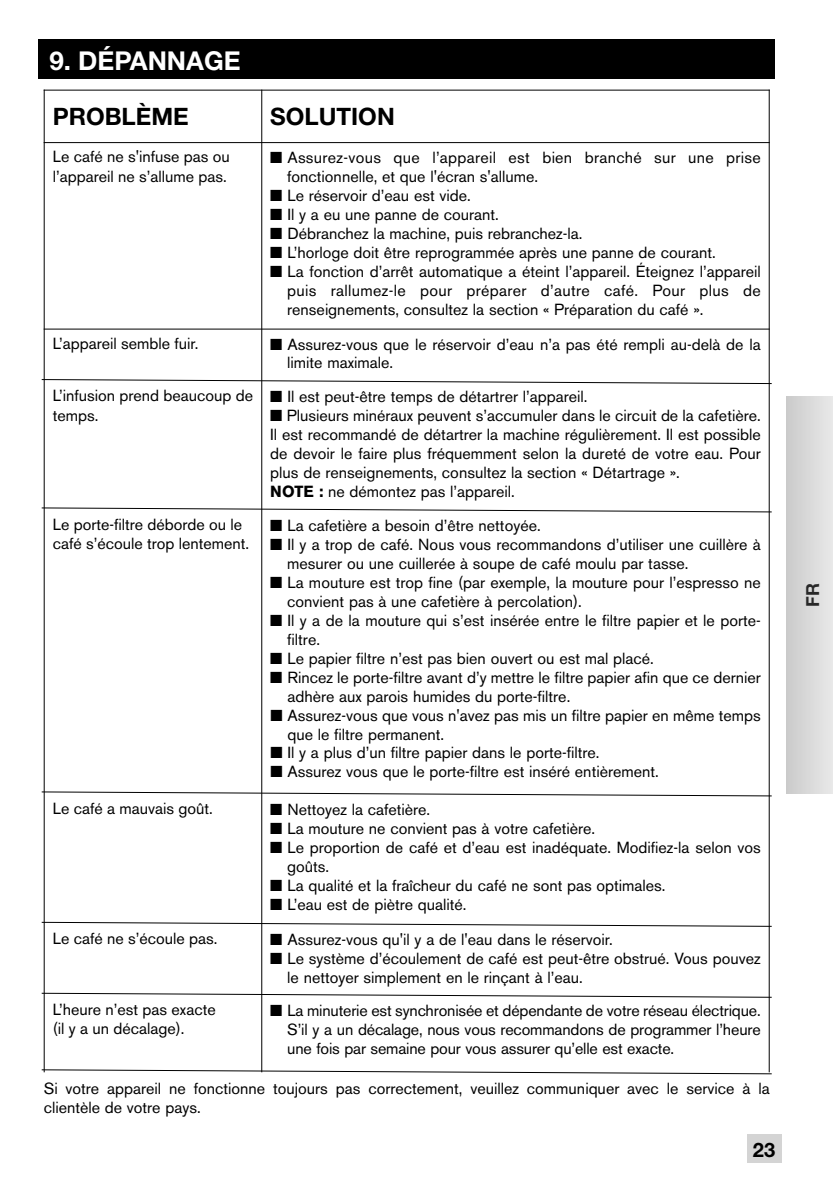
<style>
.page{position:relative;width:833px;height:1189px;background:#fff}
.page>*{position:absolute;margin:0;border:0;box-sizing:border-box;transform-origin:0 0}
.t1{font:700 26px "Helvetica Neue";color:#fff}
.t2{font:700 24px "Helvetica Neue";color:#000}
.t3{font:700 20px "Helvetica Neue";color:#000}
.t4{font:700 18px "Helvetica Neue";color:#282828}
.t5{font:16px/19px "Akzidenz Grotesk BE";color:#000}
.t6{font:16px/19px "Akzidenz Grotesk BE";letter-spacing:.02em;color:#000}
.s1{font-weight:700}
</style>
<div class="page">
<div style="left:747px;top:1134px;width:34px;height:28px;background:#d4d4d4"></div>
<div style="left:786px;top:397px;width:47px;height:397px;background:linear-gradient(to right,#cacaca,#e9e9e9)"></div>
<hr style="left:44px;top:90px;width:1px;height:982px;background:#000">
<hr style="left:261px;top:90px;width:1px;height:982px;background:#000">
<hr style="left:768px;top:90px;width:1px;height:982px;background:#000">
<hr style="left:44px;top:90px;width:725px;height:1px;background:#000">
<hr style="left:44px;top:142px;width:725px;height:1px;background:#000">
<hr style="left:44px;top:329px;width:725px;height:1px;background:#000">
<svg style="left:41px;top:379px;width:731px;height:6px"></svg>
<svg style="left:41px;top:507px;width:731px;height:6px"></svg>
<svg style="left:41px;top:791px;width:731px;height:6px"></svg>
<svg style="left:41px;top:921px;width:731px;height:6px"></svg>
<svg style="left:41px;top:992px;width:731px;height:6px"></svg>
<svg style="left:41px;top:1069px;width:731px;height:6px"></svg>
<div style="left:38px;top:40px;width:736px;height:39px;background:#000"></div>
<h1 class="t1" style="left:49px;top:45px;width:193px">9. DÉPANNAGE</h1>
<h2 class="t2" style="left:53px;top:102px;width:138px">PROBLÈME</h2>
<h2 class="t2" style="left:270px;top:102px;width:126px">SOLUTION</h2>
<p class="t5" style="left:53px;top:149px;width:179px">Le café ne s'infuse pas ou l’appareil ne s’allume pas.</p>
<p class="t6" style="left:287px;top:150px;width:475px;text-indent:-17px">■ Assurez-vous que l’appareil est bien branché sur une prise fonctionnelle, et que l'écran s'allume.</p>
<p class="t5" style="left:270px;top:188px;width:202px">■ Le réservoir d’eau est vide.</p>
<p class="t5" style="left:270px;top:207px;width:230px">■ Il y a eu une panne de courant.</p>
<p class="t5" style="left:270px;top:226px;width:314px">■ Débranchez la machine, puis rebranchez-la.</p>
<p class="t5" style="left:270px;top:245px;width:447px">■ L’horloge doit être reprogrammée après une panne de courant.</p>
<p class="t5" style="left:287px;top:264px;width:475px;text-align:justify;text-indent:-17px">■ La fonction d’arrêt automatique a éteint l’appareil. Éteignez l’appareil puis rallumez-le pour préparer d’autre café. Pour plus de renseignements, consultez la section « Préparation du café ».</p>
<p class="t5" style="left:53px;top:336px;width:147px">L’appareil semble fuir.</p>
<p class="t5" style="left:287px;top:337px;width:475px;line-height:18.4px;text-indent:-17px">■ Assurez-vous que le réservoir d’eau n’a pas été rempli au-delà de la limite maximale.</p>
<p class="t5" style="left:53px;top:388px;width:202px">L’infusion prend beaucoup de temps.</p>
<p class="t5" style="left:270px;top:389px;width:319px">■ Il est peut-être temps de détartrer l’appareil.</p>
<p class="t5" style="left:270px;top:408px;width:492px">■ Plusieurs minéraux peuvent s’accumuler dans le circuit de la cafetière.<br>Il est recommandé de détartrer la machine régulièrement. Il est possible de devoir le faire plus fréquemment selon la dureté de votre eau. Pour plus de renseignements, consultez la section « Détartrage ».<br><span class="s1">NOTE :</span> ne démontez pas l’appareil.</p>
<p class="t5" style="left:53px;top:516px;width:198px">Le porte-filtre déborde ou le café s’écoule trop lentement.</p>
<p class="t5" style="left:270px;top:517px;width:272px">■ La cafetière a besoin d’être nettoyée.</p>
<p class="t5" style="left:287px;top:536px;width:475px;text-indent:-17px">■ Il y a trop de café. Nous vous recommandons d’utiliser une cuillère à mesurer ou une cuillerée à soupe de café moulu par tasse.</p>
<p class="t5" style="left:287px;top:574px;width:475px;text-indent:-17px">■ La mouture est trop fine (par exemple, la mouture pour l’espresso ne convient pas à une cafetière à percolation).</p>
<p class="t5" style="left:287px;top:612px;width:475px;text-indent:-17px">■ Il y a de la mouture qui s’est insérée entre le filtre papier et le porte&shy;filtre.</p>
<p class="t5" style="left:270px;top:650px;width:385px">■ Le papier filtre n’est pas bien ouvert ou est mal placé.</p>
<p class="t5" style="left:287px;top:669px;width:475px;text-indent:-17px">■ Rincez le porte-filtre avant d’y mettre le filtre papier afin que ce dernier adhère aux parois humides du porte-filtre.</p>
<p class="t5" style="left:287px;top:707px;width:475px;text-indent:-17px">■ Assurez-vous que vous n'avez pas mis un filtre papier en même temps que le filtre permanent.</p>
<p class="t5" style="left:270px;top:745px;width:330px">■ Il y a plus d’un filtre papier dans le porte-filtre.</p>
<p class="t5" style="left:270px;top:764px;width:390px">■ Assurez vous que le porte-filtre est inséré entièrement.</p>
<p class="t5" style="left:53px;top:800px;width:162px">Le café a mauvais goût.</p>
<p class="t5" style="left:270px;top:801px;width:161px">■ Nettoyez la cafetière.</p>
<p class="t5" style="left:270px;top:820px;width:326px">■ La mouture ne convient pas à votre cafetière.</p>
<p class="t5" style="left:287px;top:839px;width:475px;text-indent:-17px">■ Le proportion de café et d’eau est inadéquate. Modifiez-la selon vos goûts.</p>
<p class="t5" style="left:270px;top:877px;width:397px">■ La qualité et la fraîcheur du café ne sont pas optimales.</p>
<p class="t5" style="left:270px;top:896px;width:198px">■ L’eau est de piètre qualité.</p>
<p class="t5" style="left:53px;top:931px;width:166px">Le café ne s’écoule pas.</p>
<p class="t5" style="left:270px;top:932px;width:344px">■ Assurez-vous qu'il y a de l'eau dans le réservoir.</p>
<p class="t5" style="left:287px;top:951px;width:475px;line-height:18.4px;text-indent:-17px">■ Le système d’écoulement de café est peut-être obstrué. Vous pouvez le nettoyer simplement en le rinçant à l’eau.</p>
<p class="t5" style="left:53px;top:1002px;width:165px">L’heure n’est pas exacte (il y a un décalage).</p>
<p class="t5" style="left:287px;top:1003px;width:475px;text-align:justify;text-indent:-17px">■ La minuterie est synchronisée et dépendante de votre réseau électrique.<br>S’il y a un décalage, nous vous recommandons de programmer l’heure une fois par semaine pour vous assurer qu’elle est exacte.</p>
<p class="t5" style="left:44px;top:1081px;width:727px">Si votre appareil ne fonctionne toujours pas correctement, veuillez communiquer avec le service à la clientèle de votre pays.</p>
<p class="t3" style="left:753px;top:1137px;width:24px">23</p>
<p class="t4" style="left:801px;top:607px;width:25px;rotate:-90deg">FR</p>
</div>
